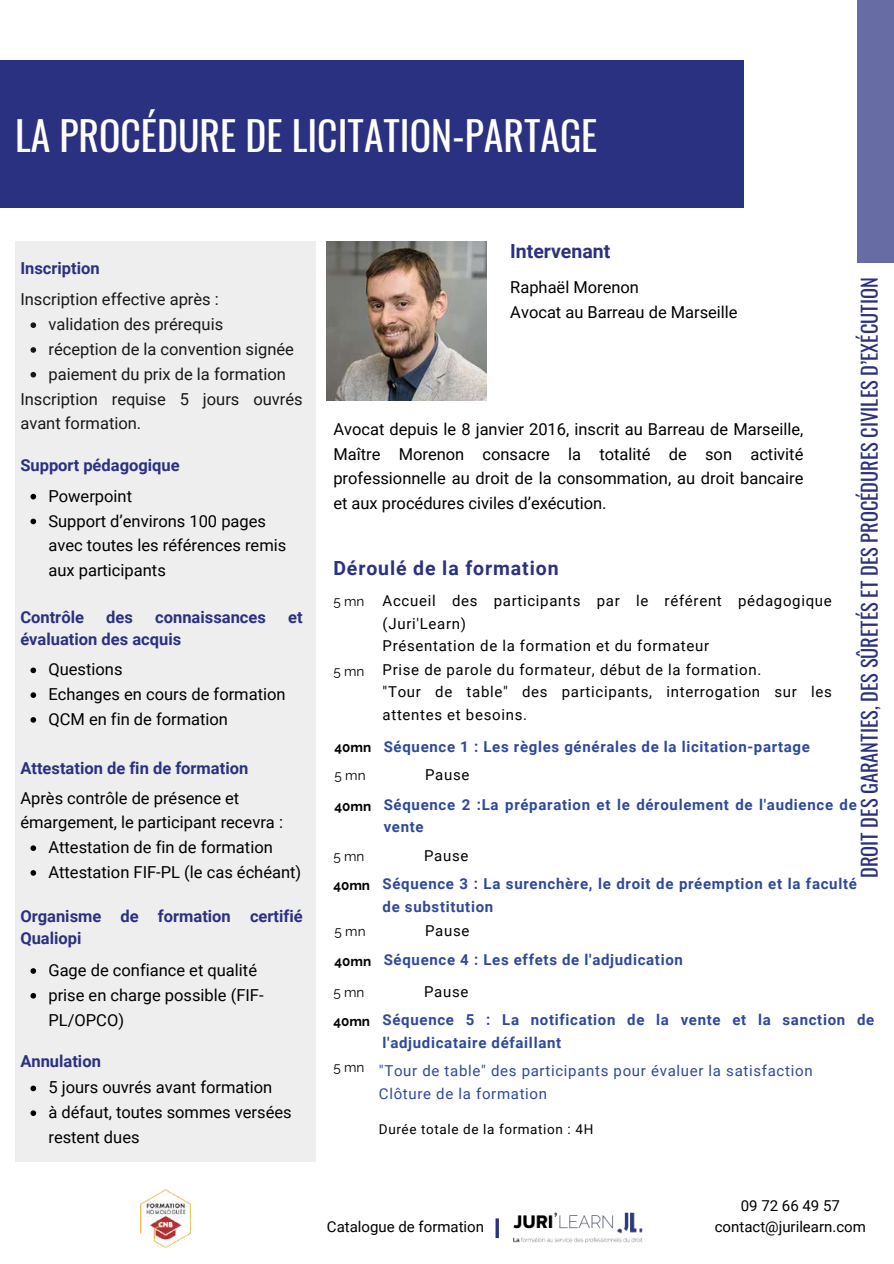
<style>
.page{position:relative;width:894px;height:1264px;background:#fff}
.page>*{position:absolute;margin:0;border:0;box-sizing:border-box;transform-origin:0 0}
.t1{font:39.75px "Oswald";color:#fff}
.t2{font:20.4px "Oswald";color:#2b3181}
.t3{font:700 19.5px "Roboto";letter-spacing:.045em;color:#2b3181}
.t4{font:700 19.5px "Roboto";color:#2b3181}
.t5{font:16.5px/24.8px "Roboto";color:#000}
.t6{font:16.5px "Roboto";color:#1a171b}
.t7{font:700 16.5px/22.5px "Roboto";color:#2b3181}
.t8{font:700 15px/22.5px "Roboto";letter-spacing:.045em;color:#2e4999}
.t9{font:15px/22.8px "Roboto";letter-spacing:.045em;color:#000}
.t10{font:15px/22.5px "Roboto";letter-spacing:.045em;color:#2e4999}
.t11{font:15px/20.2px "Roboto";color:#000;text-align:center}
.t12{font:13.5px "Roboto";letter-spacing:.045em;color:#000}
.t13{font:13.5px "Raleway";color:#000}
.t14{font:700 13.5px "Raleway";color:#000}
</style>
<div class="page">
<div style="left:0;top:60px;width:743px;height:147px;background:#2b3181"></div>
<div style="left:15px;top:241px;width:300px;height:920px;background:#eeeded"></div>
<svg style="left:30px;top:322px;width:6px;height:6px"></svg>
<svg style="left:30px;top:347px;width:6px;height:6px"></svg>
<svg style="left:30px;top:372px;width:6px;height:5px"></svg>
<svg style="left:30px;top:494px;width:6px;height:5px"></svg>
<svg style="left:30px;top:518px;width:6px;height:6px"></svg>
<svg style="left:30px;top:667px;width:6px;height:6px"></svg>
<svg style="left:30px;top:692px;width:6px;height:6px"></svg>
<svg style="left:30px;top:717px;width:6px;height:5px"></svg>
<svg style="left:30px;top:845px;width:6px;height:6px"></svg>
<svg style="left:30px;top:870px;width:6px;height:5px"></svg>
<svg style="left:30px;top:968px;width:6px;height:5px"></svg>
<svg style="left:30px;top:993px;width:6px;height:5px"></svg>
<svg style="left:30px;top:1085px;width:6px;height:6px"></svg>
<svg style="left:30px;top:1110px;width:6px;height:5px"></svg>
<img style="left:326px;top:241px;width:160px;height:160px">
<hr style="left:495px;top:1218px;width:3px;height:19px;background:#2b3181">
<img style="left:140px;top:1189px;width:50px;height:58px">
<img style="left:513px;top:1212px;width:130px;height:31px">
<div style="left:857px;top:0;width:36px;height:263px;background:#686ca5"></div>
<h1 class="t1" style="left:15px;top:104px;width:583px">LA PROCÉDURE DE LICITATION-PARTAGE</h1>
<p class="t7" style="left:20px;top:257px;width:81px">Inscription</p>
<p class="t6" style="left:20px;top:290px;width:200px">Inscription effective après :</p>
<p class="t6" style="left:48px;top:315px;width:176px">validation des prérequis</p>
<p class="t6" style="left:48px;top:340px;width:247px">réception de la convention signée</p>
<p class="t6" style="left:48px;top:364px;width:239px">paiement du prix de la formation</p>
<p class="t6" style="left:20px;top:389px;width:284px">Inscription requise 5 jours ouvrés</p>
<p class="t6" style="left:20px;top:414px;width:122px">avant formation.</p>
<p class="t7" style="left:20px;top:454px;width:161px">Support pédagogique</p>
<p class="t5" style="left:48px;top:483px;width:239px">Powerpoint<br>Support d’environs 100 pages avec toutes les références remis aux participants</p>
<p class="t7" style="left:20px;top:606px;width:65px">Contrôle</p>
<p class="t7" style="left:106px;top:606px;width:28px">des</p>
<p class="t7" style="left:155px;top:606px;width:112px">connaissances</p>
<p class="t7" style="left:288px;top:606px;width:16px">et</p>
<p class="t7" style="left:20px;top:628px;width:162px">évaluation des acquis</p>
<p class="t5" style="left:48px;top:657px;width:239px">Questions<br>Echanges en cours de formation<br>QCM en fin de formation</p>
<p class="t7" style="left:20px;top:757px;width:229px">Attestation de fin de formation</p>
<p class="t5" style="left:20px;top:785px;width:220px">Après contrôle de présence et</p>
<p class="t5" style="left:20px;top:810px;width:264px">émargement, le participant recevra :</p>
<p class="t5" style="left:48px;top:835px;width:226px">Attestation de fin de formation</p>
<p class="t5" style="left:48px;top:860px;width:254px">Attestation FIF-PL (le cas échéant)</p>
<p class="t7" style="left:20px;top:904px;width:284px">Organisme de formation certifié<br>Qualiopi</p>
<p class="t5" style="left:48px;top:958px;width:217px">Gage de confiance et qualité prise en charge possible (FIF-<br>PL/OPCO)</p>
<p class="t7" style="left:20px;top:1049px;width:82px">Annulation</p>
<p class="t5" style="left:48px;top:1075px;width:245px">5 jours ouvrés avant formation<br>à défaut, toutes sommes versées restent dues</p>
<p class="t4" style="left:510px;top:240px;width:101px">Intervenant</p>
<p class="t5" style="left:510px;top:275px;width:229px">Raphaël Morenon<br>Avocat au Barreau de Marseille</p>
<p class="t2" style="left:853px;top:878px;width:602px;rotate:-90deg">DROIT DES GARANTIES, DES SÛRETÉS ET DES PROCÉDURES CIVILES D’EXÉCUTION</p>
<p class="t5" style="left:333px;top:417px;width:471px;text-align:justify">Avocat depuis le 8 janvier 2016, inscrit au Barreau de Marseille, Maître Morenon consacre la totalité de son activité professionnelle au droit de la consommation, au droit bancaire et aux procédures civiles d’exécution.</p>
<p class="t3" style="left:333px;top:556px;width:227px">Déroulé de la formation</p>
<p class="t9" style="left:382px;top:589px;width:450px">Accueil des participants par le référent pédagogique (Juri'Learn)<br>Présentation de la formation et du formateur<br>Prise de parole du formateur, début de la formation.<br>"Tour de table" des participants, interrogation sur les attentes et besoins.</p>
<p class="t8" style="left:383px;top:735px;width:427px">Séquence 1 : Les règles générales de la licitation-partage</p>
<p class="t13" style="left:333px;top:593px;width:33px">5 mn</p>
<p class="t13" style="left:333px;top:663px;width:33px">5 mn</p>
<p class="t14" style="left:334px;top:739px;width:38px">40mn</p>
<p class="t9" style="left:425px;top:763px;width:46px">Pause</p>
<p class="t13" style="left:334px;top:767px;width:33px">5 mn</p>
<p class="t8" style="left:383px;top:793px;width:474px">Séquence 2 :La préparation et le déroulement de l'audience de vente</p>
<p class="t14" style="left:334px;top:798px;width:38px">40mn</p>
<p class="t9" style="left:424px;top:844px;width:46px">Pause</p>
<p class="t13" style="left:333px;top:848px;width:33px">5 mn</p>
<p class="t8" style="left:382px;top:873px;width:475px">Séquence 3 : La surenchère, le droit de préemption et la faculté de substitution</p>
<p class="t14" style="left:333px;top:877px;width:38px">40mn</p>
<p class="t13" style="left:334px;top:923px;width:33px">5 mn</p>
<p class="t9" style="left:425px;top:919px;width:46px">Pause</p>
<p class="t14" style="left:334px;top:952px;width:38px">40mn</p>
<p class="t8" style="left:383px;top:948px;width:301px">Séquence 4 : Les effets de l'adjudication</p>
<p class="t13" style="left:333px;top:984px;width:33px">5 mn</p>
<p class="t9" style="left:424px;top:980px;width:46px">Pause</p>
<p class="t14" style="left:333px;top:1013px;width:38px">40mn</p>
<p class="t8" style="left:382px;top:1009px;width:493px">Séquence 5 : La notification de la vente et la sanction de l'adjudicataire défaillant</p>
<p class="t13" style="left:333px;top:1059px;width:33px">5 mn</p>
<p class="t10" style="left:379px;top:1059px;width:435px">"Tour de table" des participants pour évaluer la satisfaction<br>Clôture de la formation</p>
<p class="t12" style="left:379px;top:1121px;width:216px">Durée totale de la formation : 4H</p>
<p class="t11" style="left:327px;top:1216px;width:159px">Catalogue de formation</p>
<p class="t11" style="left:714px;top:1195px;width:153px">09 72 66 49 57 contact@jurilearn.com</p>
</div>
